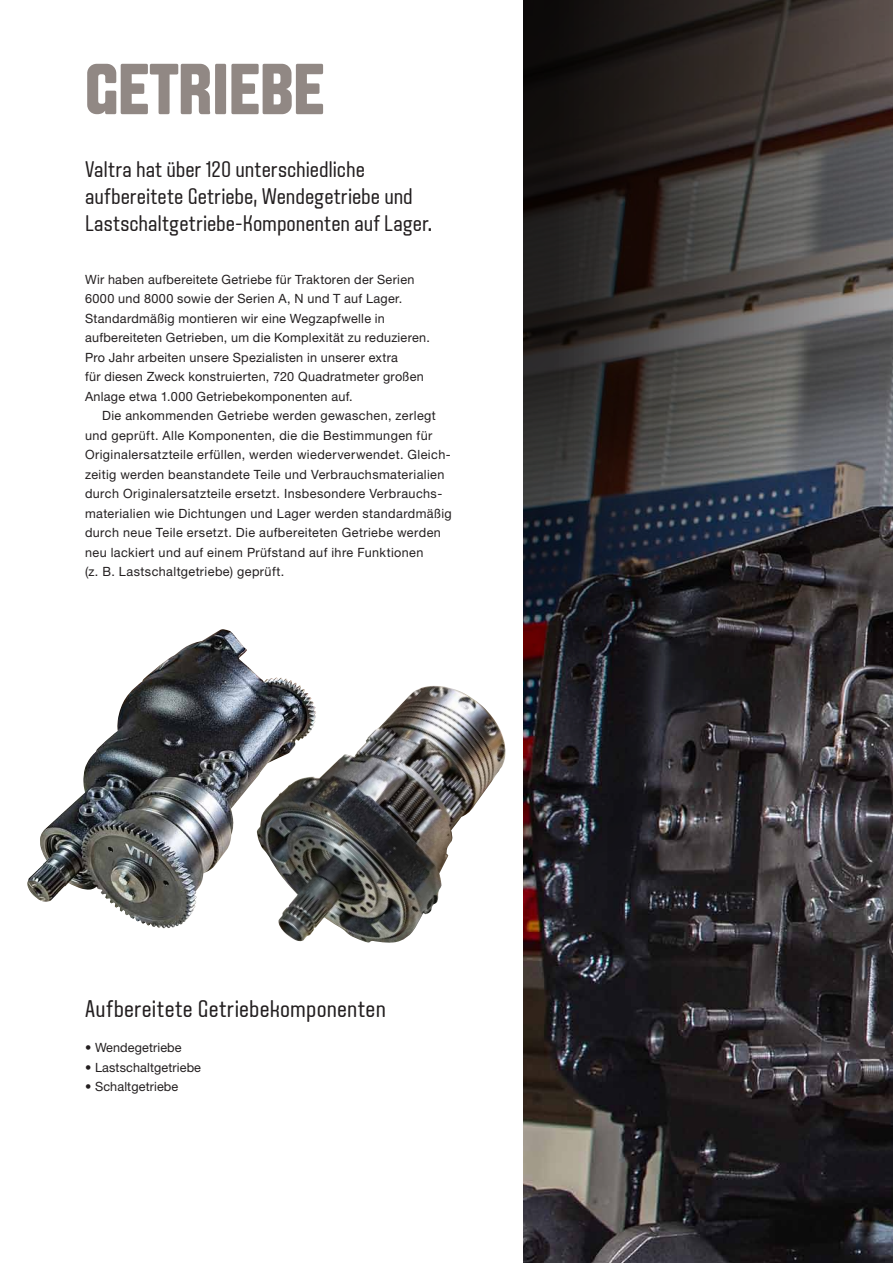
<style>
.page{position:relative;width:893px;height:1263px;background:#fff}
.page>*{position:absolute;margin:0;border:0;box-sizing:border-box;transform-origin:0 0}
.t1{font:800 72px "VALTRA Aveny T";color:#918884}
.t2{font:24px "VALTRA Aveny T";letter-spacing:.01em;color:#231f20}
.t3{font:22.5px/27px "VALTRA Aveny T";color:#231f20}
.t4{font:12.75px/19.5px "Helvetica Neue LT Std";letter-spacing:.03em;color:#231f20}
.t5{font:12.75px "Helvetica Neue LT Std";letter-spacing:.01em;color:#231f20}
</style>
<div class="page">
<img style="left:281px;top:686px;width:225px;height:257px">
<img style="left:27px;top:630px;width:289px;height:298px">
<svg style="left:523px;top:0;width:370px;height:1263px;background:#353133"></svg>
<h1 class="t1" style="left:85px;top:42px;width:241px">GETRIEBE</h1>
<h3 class="t3" style="left:85px;top:156px;width:348px">Valtra hat über 120 unterschiedliche aufbereitete Getriebe, Wendegetriebe und<br>Lastschaltgetriebe-Komponenten auf Lager.</h3>
<p class="t4" style="left:85px;top:269px;width:346px">Wir haben aufbereitete Getriebe für Traktoren der Serien 6000 und 8000 sowie der Serien A, N und T auf Lager.<br>Standardmäßig montieren wir eine Wegzapfwelle in aufbereiteten Getrieben, um die Komplexität zu reduzieren.<br>Pro Jahr arbeiten unsere Spezialisten in unserer extra<br>für diesen Zweck konstruierten, 720 Quadratmeter großen Anlage etwa 1.000 Getriebekomponenten auf.</p>
<p class="t4" style="left:85px;top:406px;width:368px;text-indent:17px">Die ankommenden Getriebe werden gewaschen, zerlegt und geprüft. Alle Komponenten, die die Bestimmungen für Originalersatzteile erfüllen, werden wiederverwendet. Gleich&shy;zeitig werden beanstandete Teile und Verbrauchsmaterialien durch Originalersatzteile ersetzt. Insbesondere Verbrauchs&shy;materialien wie Dichtungen und Lager werden standardmäßig durch neue Teile ersetzt. Die aufbereiteten Getriebe werden neu lackiert und auf einem Prüfstand auf ihre Funktionen<br>(z. B. Lastschaltgetriebe) geprüft.</p>
<h2 class="t2" style="left:85px;top:993px;width:302px">Aufbereitete Getriebekomponenten</h2>
<p class="t5" style="left:85px;top:1040px;width:98px">• Wendegetriebe</p>
<p class="t5" style="left:85px;top:1059px;width:118px">• Lastschaltgetriebe</p>
<p class="t5" style="left:85px;top:1079px;width:95px">• Schaltgetriebe</p>
</div>
